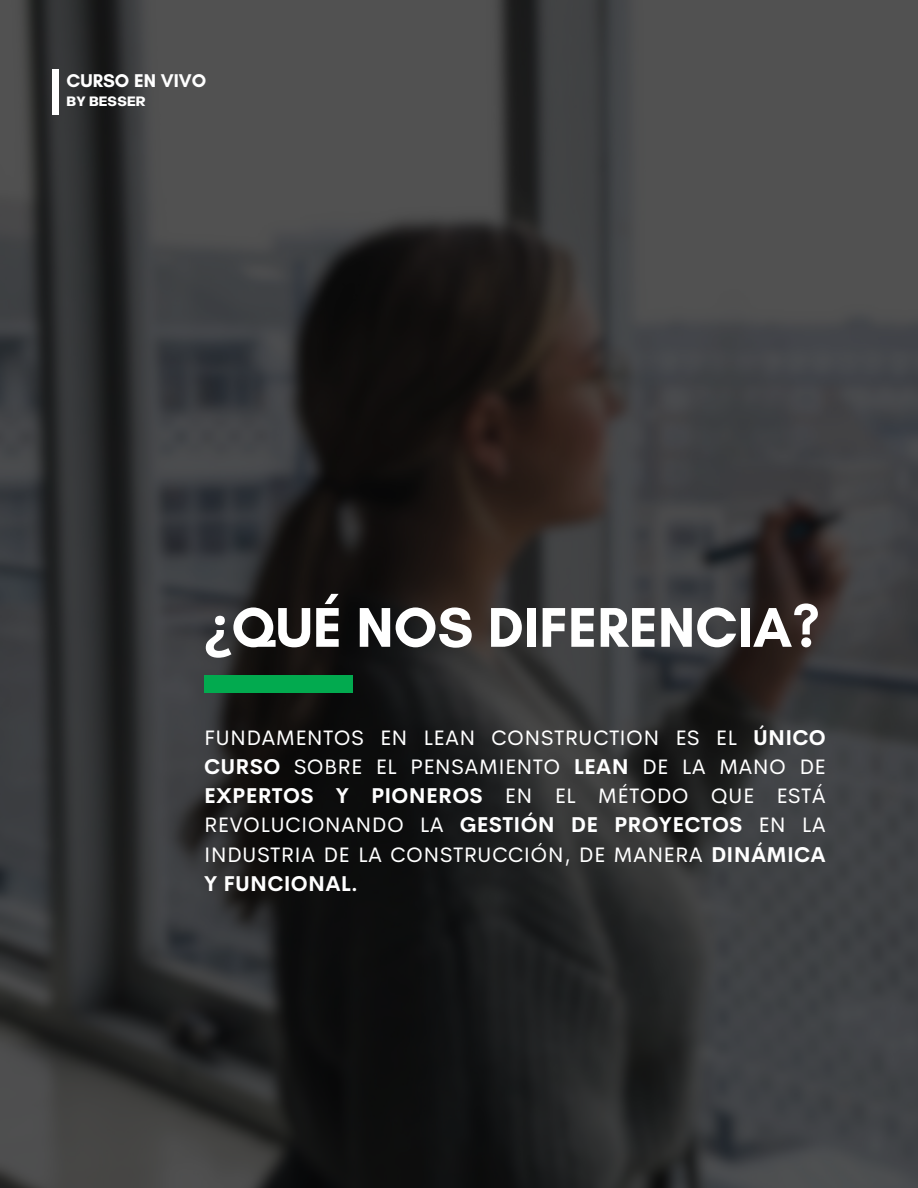
<style>
.page{position:relative;width:918px;height:1188px;background:#fff}
.page>*{position:absolute;margin:0;border:0;box-sizing:border-box;transform-origin:0 0}
.t1{font:700 57px "Glacial Indifference";color:#fff}
.t2{font:21px/29.2px "Cerebri Sans";letter-spacing:.015em;color:#fff}
.t3{font:700 18.75px "Glacial Indifference";color:#fff}
.t4{font:700 13.2px "Object Sans";letter-spacing:.015em;color:#fff}
.s1{font-family:"Noto Sans"}
.s2{font-weight:700}
</style>
<div class="page">
<img style="left:0;top:0;width:918px;height:1188px">
<svg style="left:53px;top:69px;width:5px;height:45px"></svg>
<div style="left:204px;top:675px;width:149px;height:17px;background:#02aa4f"></div>
<h1 class="t3" style="left:66px;top:69px;width:141px">CURSO EN VIVO</h1>
<p class="t4" style="left:66px;top:97px;width:81px">BY BESSER</p>
<p class="t1" style="left:204px;top:593px;width:617px"><span class="s1">¿</span>QUÉ NOS DIFERENCIA?</p>
<h3 class="t2" style="left:204px;top:723px;width:623px">FUNDAMENTOS EN LEAN CONSTRUCTION ES EL <span class="s2">ÚNICO CURSO</span> SOBRE EL PENSAMIENTO <span class="s2">LEAN</span> DE LA MANO DE <span class="s2">EXPERTOS Y PIONEROS</span> EN EL MÉTODO QUE ESTÁ REVOLUCIONANDO LA <span class="s2">GESTIÓN DE PROYECTOS</span> EN LA INDUSTRIA DE LA CONSTRUCCIÓN, DE MANERA <span class="s2">DINÁMICA Y FUNCIONAL.</span></h3>
</div>
